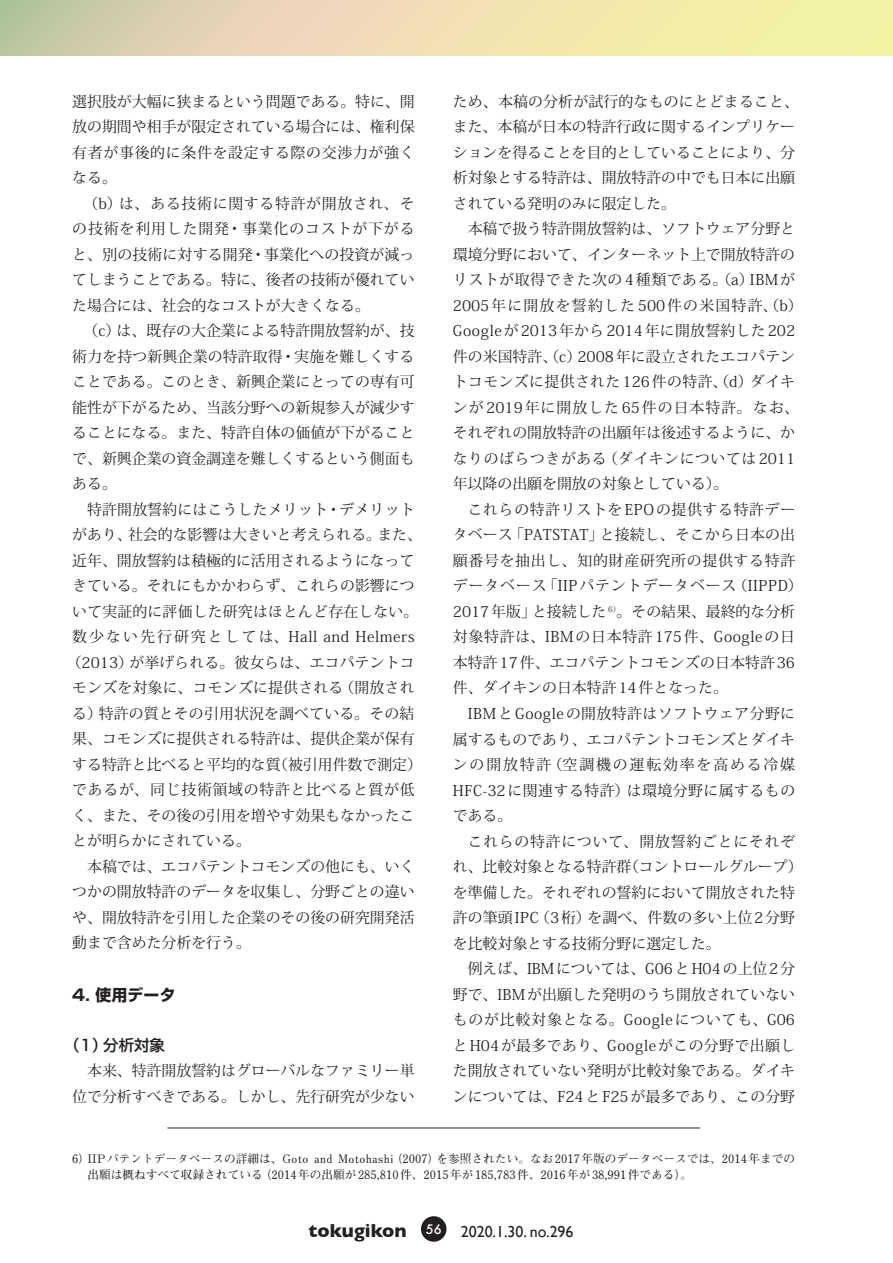
<style>
.page{position:relative;width:893px;height:1263px;background:#fff}
.page>*{position:absolute;margin:0;border:0;box-sizing:border-box;transform-origin:0 0}
.t1{font:15.9px "Gill Sans";color:#231f20}
.t2{font:700 15.9px "Shin Go Pro";color:#231f20}
.t3{font:500 15.45px "Shin Go Pro";color:#231f20}
.t4{font:14.85px/25.5px "Koz Min Pro";color:#231f20}
.t5{font:14.85px "Koz Min Pro";letter-spacing:.05em;color:#231f20}
.t6{font:14.85px "Koz Min Pro";letter-spacing:.09em;color:#231f20}
.t7{font:14.85px "Koz Min Pro";letter-spacing:.045em;color:#231f20}
.t8{font:14.85px "Koz Min Pro";letter-spacing:.06em;color:#231f20}
.t9{font:700 11.7px/15.9px "Futo Min A101 Pro";color:#231f20}
.s1{font-weight:700;font-size:19.2px}
</style>
<div class="page">
<div style="left:421px;top:1216px;width:25px;height:26px;background:#231f20;border-radius:50%"></div>
<svg style="left:0;top:0;width:892px;height:55px;background:#e8deae"></svg>
<hr style="left:167px;top:1128px;width:533px;height:1px;background:#231f20">
<p class="t4" style="left:72px;top:88px;width:344px">選択肢が大幅に狭まるという問題である。特に、開</p>
<p class="t4" style="left:72px;top:113px;width:344px">放の期間や相手が限定されている場合には、権利保</p>
<p class="t5" style="left:72px;top:142px;width:344px">有者が事後的に条件を設定する際の交渉力が強く</p>
<p class="t4" style="left:72px;top:164px;width:46px">なる。</p>
<p class="t7" style="left:72px;top:193px;width:344px">　（b）は、ある技術に関する特許が開放され、そ</p>
<p class="t8" style="left:72px;top:218px;width:344px">の技術を利用した開発・事業化のコストが下がる</p>
<p class="t4" style="left:72px;top:241px;width:344px">と、別の技術に対する開発・事業化への投資が減っ</p>
<p class="t4" style="left:72px;top:266px;width:344px">てしまうことである。特に、後者の技術が優れてい</p>
<p class="t4" style="left:72px;top:292px;width:299px">た場合には、社会的なコストが大きくなる。</p>
<p class="t4" style="left:72px;top:317px;width:344px">　（c）は、既存の大企業による特許開放誓約が、技</p>
<p class="t4" style="left:72px;top:343px;width:344px">術力を持つ新興企業の特許取得・実施を難しくする</p>
<p class="t4" style="left:72px;top:368px;width:344px">ことである。このとき、新興企業にとっての専有可</p>
<p class="t4" style="left:72px;top:394px;width:344px">能性が下がるため、当該分野への新規参入が減少す</p>
<p class="t4" style="left:72px;top:419px;width:344px">ることになる。また、特許自体の価値が下がること</p>
<p class="t4" style="left:72px;top:445px;width:344px">で、新興企業の資金調達を難しくするという側面も</p>
<p class="t4" style="left:72px;top:470px;width:46px">ある。</p>
<p class="t4" style="left:72px;top:496px;width:344px">　特許開放誓約にはこうしたメリット・デメリット</p>
<p class="t4" style="left:72px;top:521px;width:351px">があり、社会的な影響は大きいと考えられる。また、</p>
<p class="t4" style="left:72px;top:547px;width:344px">近年、開放誓約は積極的に活用されるようになって</p>
<p class="t4" style="left:72px;top:572px;width:344px">きている。それにもかかわらず、これらの影響につ</p>
<p class="t4" style="left:72px;top:598px;width:348px">いて実証的に評価した研究はほとんど存在しない。</p>
<p class="t6" style="left:72px;top:626px;width:344px">数少ない先行研究としては、Hall and Helmers</p>
<p class="t4" style="left:67px;top:649px;width:349px">（2013）が挙げられる。彼女らは、エコパテントコ</p>
<p class="t4" style="left:72px;top:675px;width:344px">モンズを対象に、コモンズに提供される（開放され</p>
<p class="t4" style="left:72px;top:700px;width:344px">る）特許の質とその引用状況を調べている。その結</p>
<p class="t4" style="left:72px;top:726px;width:344px">果、コモンズに提供される特許は、提供企業が保有</p>
<p class="t4" style="left:72px;top:751px;width:351px">する特許と比べると平均的な質（被引用件数で測定）</p>
<p class="t5" style="left:72px;top:779px;width:344px">であるが、同じ技術領域の特許と比べると質が低</p>
<p class="t4" style="left:72px;top:802px;width:344px">く、また、その後の引用を増やす効果もなかったこ</p>
<p class="t4" style="left:72px;top:828px;width:180px">とが明らかにされている。</p>
<p class="t4" style="left:72px;top:853px;width:344px">　本稿では、エコパテントコモンズの他にも、いく</p>
<p class="t4" style="left:72px;top:879px;width:344px">つかの開放特許のデータを収集し、分野ごとの違い</p>
<p class="t4" style="left:72px;top:904px;width:344px">や、開放特許を引用した企業のその後の研究開発活</p>
<p class="t4" style="left:72px;top:930px;width:180px">動まで含めた分析を行う。</p>
<p class="t2" style="left:72px;top:982px;width:105px">4. 使用データ</p>
<p class="t3" style="left:65px;top:1032px;width:102px">（1）分析対象</p>
<p class="t4" style="left:72px;top:1057px;width:344px">　本来、特許開放誓約はグローバルなファミリー単位で分析すべきである。しかし、先行研究が少ない</p>
<p class="t4" style="left:453px;top:88px;width:351px">ため、本稿の分析が試行的なものにとどまること、また、本稿が日本の特許行政に関するインプリケーションを得ることを目的としていることにより、分析対象とする特許は、開放特許の中でも日本に出願されている発明のみに限定した。<br>　本稿で扱う特許開放誓約は、ソフトウェア分野と環境分野において、インターネット上で開放特許のリストが取得できた次の 4種類である。（a）IBMが<br>2005年に開放を誓約した500件の米国特許、（b）<br>Googleが2013年から2014年に開放誓約した202件の米国特許、（c）2008年に設立されたエコパテントコモンズに提供された 126件の特許、（d）ダイキンが2019年に開放した65件の日本特許。なお、それぞれの開放特許の出願年は後述するように、かなりのばらつきがある（ダイキンについては 2011年以降の出願を開放の対象としている）。<br>　これらの特許リストを EPOの提供する特許データベース「PATSTAT」と接続し、そこから日本の出願番号を抽出し、知的財産研究所の提供する特許データベース「IIPパテントデータベース（IIPPD）<br>2017年版」と接続した <sup>6）</sup>。その結果、最終的な分析対象特許は、IBMの日本特許175件、Googleの日本特許17件、エコパテントコモンズの日本特許36件、ダイキンの日本特許14件となった。<br>　IBMと Googleの開放特許はソフトウェア分野に属するものであり、エコパテントコモンズとダイキンの開放特許（空調機の運転効率を高める冷媒<br>HFC-32に関連する特許）は環境分野に属するものである。<br>　これらの特許について、開放誓約ごとにそれぞれ、比較対象となる特許群（コントロールグループ）を準備した。それぞれの誓約において開放された特許の筆頭IPC（3桁）を調べ、件数の多い上位2分野を比較対象とする技術分野に選定した。<br>　例えば、IBMについては、G06とH04の上位2分野で、IBMが出願した発明のうち開放されていないものが比較対象となる。Googleについても、G06と H04が最多であり、Googleがこの分野で出願した開放されていない発明が比較対象である。ダイキンについては、F24とF25が最多であり、この分野</p>
<p class="t9" style="left:87px;top:1149px;width:709px;text-indent:-15px">6）IIPパテントデータベースの詳細は、Goto and Motohashi（2007）を参照されたい。なお2017年版のデータベースでは、2014年までの出願は概ねすべて収録されている（2014年の出願が285,810件、2015年が185,783件、2016年が38,991件である）。</p>
<p class="t1" style="left:309px;top:1222px;width:266px"><span class="s1">tokugikon</span> <sup>56</sup> 2020.1.30. no.296</p>
</div>
